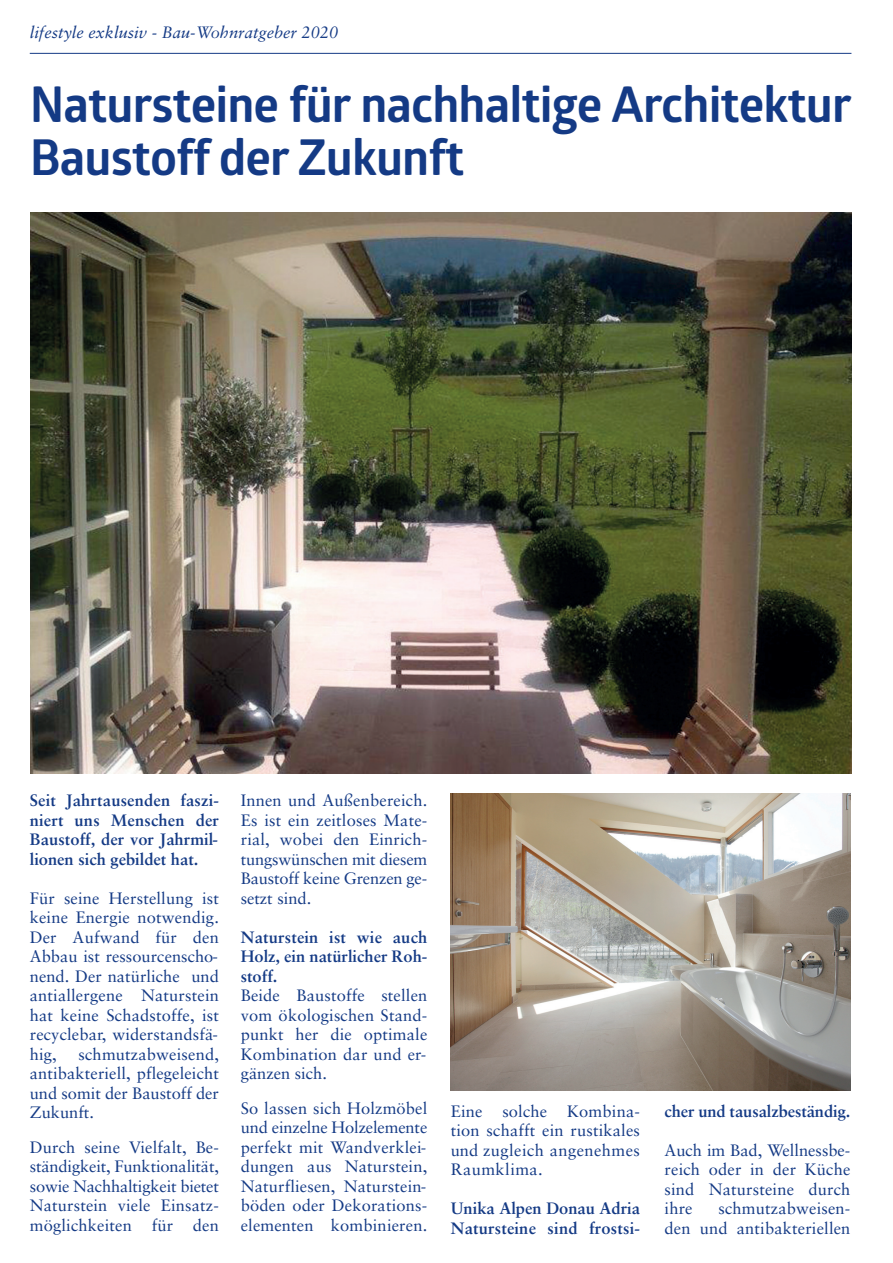
<style>
.page{position:relative;width:893px;height:1263px;background:#fff}
.page>*{position:absolute;margin:0;border:0;box-sizing:border-box;transform-origin:0 0}
.t1{font:700 49.5px/52.5px "Glober";letter-spacing:-.02em;color:#143a85}
.t2{font:16.5px/19.5px "Sabon";letter-spacing:.01em;color:#143a85;text-align:justify}
.t3{font:700 16.5px/19.5px "Sabon";color:#143a85;text-align:justify}
.t4{font:italic 16.5px "Sabon";color:#143a85}
</style>
<div class="page">
<hr style="left:30px;top:53px;width:821px;height:1px;background:#143a85">
<img style="left:30px;top:213px;width:822px;height:560px">
<img style="left:451px;top:793px;width:399px;height:298px">
<p class="t4" style="left:30px;top:25px;width:310px">lifestyle exklusiv - Bau-Wohnratgeber 2020</p>
<p class="t1" style="left:30px;top:84px;width:823px">Natursteine für nachhaltige Architektur<br>Baustoff der Zukunft</p>
<p class="t3" style="left:30px;top:792px;width:191px">Seit Jahrtausenden faszi&shy;niert uns Menschen der Baustoff, der vor Jahrmil&shy;lionen sich gebildet hat.</p>
<p class="t2" style="left:30px;top:889px;width:191px">Für seine Herstellung ist keine Energie notwendig.<br>Der Aufwand für den Abbau ist ressourcenscho&shy;nend. Der natürliche und antiallergene Naturstein hat keine Schadstoffe, ist recyclebar, widerstandsfä&shy;hig,</p>
<p class="t2" style="left:30px;top:1045px;width:191px;text-indent:49px">schmutzabweisend, antibakteriell, pflegeleicht und somit der Baustoff der Zukunft.</p>
<p class="t2" style="left:30px;top:1138px;width:191px">Durch seine Vielfalt, Be&shy;ständigkeit, Funktionalität, sowie Nachhaltigkeit bietet Naturstein viele Einsatz&shy;möglichkeiten für den</p>
<p class="t2" style="left:241px;top:792px;width:188px">Innen und Außenbereich.<br>Es ist ein zeitloses Mate&shy;rial, wobei den Einrich&shy;tungswünschen mit diesem Baustoff keine Grenzen ge&shy;setzt sind.</p>
<p class="t3" style="left:241px;top:928px;width:188px">Naturstein ist wie auch Holz, ein natürlicher Roh&shy;stoff.</p>
<p class="t2" style="left:241px;top:987px;width:188px">Beide Baustoffe stellen vom ökologischen Stand&shy;punkt her die optimale Kombination dar und er&shy;gänzen sich.</p>
<p class="t2" style="left:241px;top:1099px;width:188px">So lassen sich Holzmöbel und einzelne Holzelemente perfekt mit Wandverklei&shy;dungen aus Naturstein, Naturfliesen, Naturstein&shy;böden oder Dekorations&shy;elementen kombinieren.</p>
<p class="t2" style="left:451px;top:1103px;width:191px">Eine solche Kombina&shy;tion schafft ein rustikales und zugleich angenehmes Raumklima.</p>
<p class="t3" style="left:451px;top:1200px;width:191px">Unika Alpen Donau Adria<br>Natursteine sind frostsi-</p>
<p class="t3" style="left:664px;top:1103px;width:187px">cher und tausalzbeständig.</p>
<p class="t2" style="left:664px;top:1142px;width:187px">Auch im Bad, Wellnessbe&shy;reich oder in der Küche sind Natursteine durch ihre</p>
<p class="t2" style="left:664px;top:1200px;width:187px;text-align:right">schmutzabweisen-<br>den und antibakteriellen</p>
</div>
